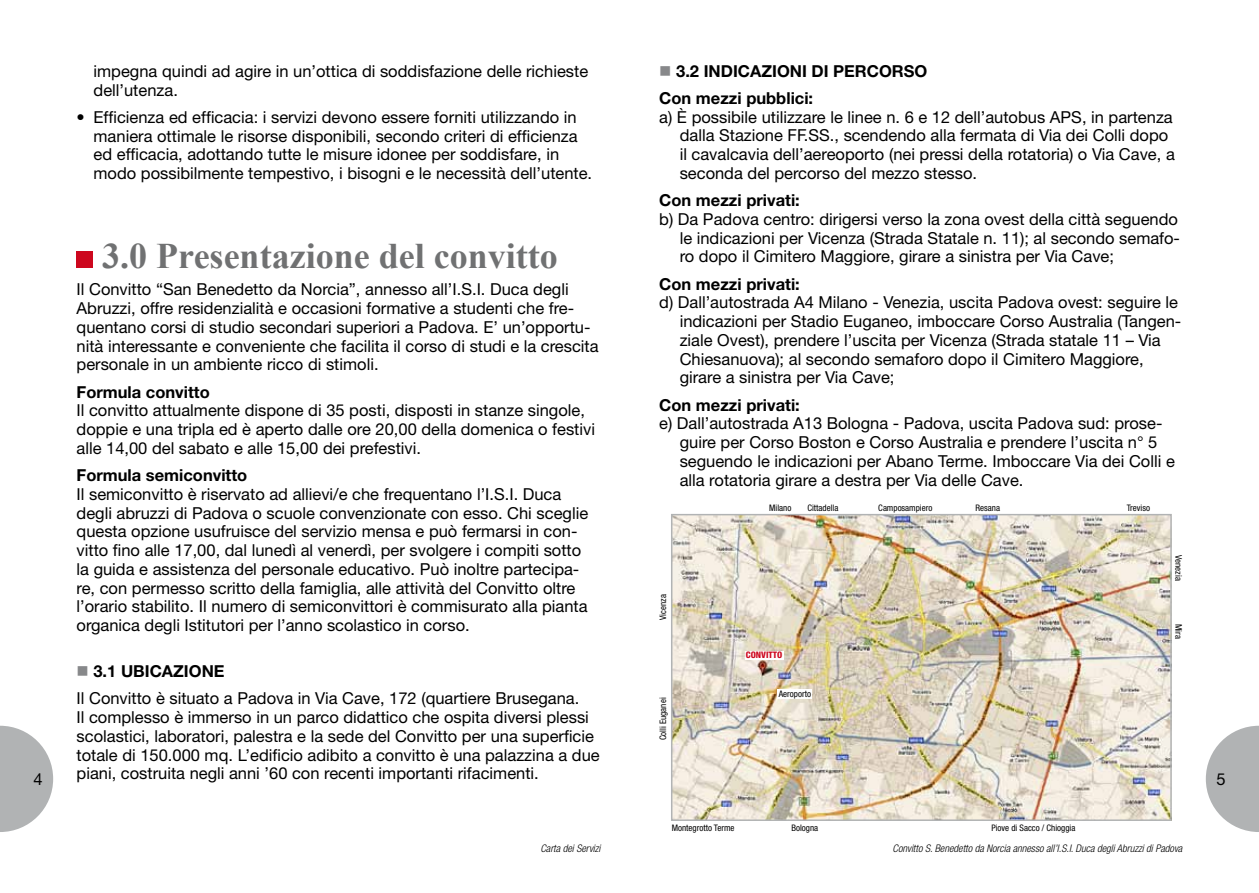
<style>
.page{position:relative;width:1259px;height:893px;background:#fff}
.page>*{position:absolute;margin:0;border:0;box-sizing:border-box;transform-origin:0 0}
.t1{font:700 36px "Times New Roman";color:#707172}
.t2{font:16.5px/18.8px "Helvetica Neue";color:#000}
.t3{font:700 16.5px/27.3px "Helvetica Neue";color:#000}
.t4{font:italic 300 condensed 10.5px "Helvetica Neue";color:#000}
.t5{font:condensed 9px "Helvetica Neue";color:#000}
.t6{font:800 condensed 9px "Helvetica Neue";color:#cd071e}
.s1{color:#87888a}
.s2{font-weight:700}
</style>
<div class="page">
<svg style="left:0;top:726px;width:53px;height:106px"></svg>
<svg style="left:1205px;top:726px;width:54px;height:106px"></svg>
<div style="left:77px;top:251px;width:16px;height:17px;background:#cd071e"></div>
<img style="left:674px;top:517px;width:494px;height:301px">
<div style="left:671px;top:514px;width:500px;height:307px;border:2px solid #b1b3b4"></div>
<div style="left:778px;top:690px;width:34px;height:9px;background:#fff"></div>
<div style="left:745px;top:651px;width:38px;height:8px;background:#fff"></div>
<p class="t2" style="left:33px;top:770px;width:11px">4</p>
<p class="t2" style="left:94px;top:61px;width:496px">impegna quindi ad agire in un’ottica di soddisfazione delle richieste dell’utenza.</p>
<p class="t2" style="left:94px;top:107px;width:500px;text-indent:-17px">• Efficienza ed efficacia: i servizi devono essere forniti utilizzando in maniera ottimale le risorse disponibili, secondo criteri di efficienza ed efficacia, adottando tutte le misure idonee per soddisfare, in modo possibilmente tempestivo, i bisogni e le necessità dell’utente.</p>
<h1 class="t1" style="left:102px;top:231px;width:457px">3.0 Presentazione del convitto</h1>
<p class="t2" style="left:77px;top:280px;width:523px">Il Convitto “San Benedetto da Norcia”, annesso all’I.S.I. Duca degli Abruzzi, offre residenzialità e occasioni formative a studenti che fre&shy;quentano corsi di studio secondari superiori a Padova. E’ un’opportu&shy;nità interessante e conveniente che facilita il corso di studi e la crescita personale in un ambiente ricco di stimoli.</p>
<p class="t3" style="left:77px;top:378px;width:135px">Formula convitto</p>
<p class="t2" style="left:77px;top:401px;width:520px">Il convitto attualmente dispone di 35 posti, disposti in stanze singole, doppie e una tripla ed è aperto dalle ore 20,00 della domenica o festivi alle 14,00 del sabato e alle 15,00 dei prefestivi.</p>
<p class="t3" style="left:77px;top:461px;width:172px">Formula semiconvitto</p>
<p class="t2" style="left:77px;top:484px;width:513px">Il semiconvitto è riservato ad allievi/e che frequentano l’I.S.I. Duca degli abruzzi di Padova o scuole convenzionate con esso. Chi sceglie questa opzione usufruisce del servizio mensa e può fermarsi in con&shy;vitto fino alle 17,00, dal lunedì al venerdì, per svolgere i compiti sotto la guida e assistenza del personale educativo. Può inoltre partecipa&shy;re, con permesso scritto della famiglia, alle attività del Convitto oltre l’orario stabilito. Il numero di semiconvittori è commisurato alla pianta organica degli Istitutori per l’anno scolastico in corso.</p>
<p class="t2" style="left:77px;top:657px;width:504px;line-height:27.3px"><span class="s1">■</span> <span class="s2">3.1 UBICAZIONE<br></span>Il Convitto è situato a Padova in Via Cave, 172 (quartiere Brusegana.</p>
<p class="t2" style="left:77px;top:707px;width:525px">Il complesso è immerso in un parco didattico che ospita diversi plessi scolastici, laboratori, palestra e la sede del Convitto per una superficie totale di 150.000 mq. L’edificio adibito a convitto è una palazzina a due piani, costruita negli anni ’60 con recenti importanti rifacimenti.</p>
<p class="t4" style="left:540px;top:842px;width:62px">Carta dei Servizi</p>
<p class="t3" style="left:659px;top:57px;width:270px"><span class="s1">■</span> 3.2 INDICAZIONI DI PERCORSO<br>Con mezzi pubblici:</p>
<p class="t2" style="left:679px;top:107px;width:497px;text-indent:-20px">a) È possibile utilizzare le linee n. 6 e 12 dell’autobus APS, in partenza dalla Stazione FF.SS., scendendo alla fermata di Via dei Colli dopo il cavalcavia dell’aereoporto (nei pressi della rotatoria) o Via Cave, a seconda del percorso del mezzo stesso.</p>
<p class="t3" style="left:659px;top:186px;width:142px">Con mezzi privati:</p>
<p class="t2" style="left:679px;top:209px;width:502px;text-indent:-20px">b) Da Padova centro: dirigersi verso la zona ovest della città seguendo le indicazioni per Vicenza (Strada Statale n. 11); al secondo semafo&shy;ro dopo il Cimitero Maggiore, girare a sinistra per Via Cave;</p>
<p class="t3" style="left:659px;top:270px;width:142px">Con mezzi privati:</p>
<p class="t2" style="left:679px;top:293px;width:503px;text-indent:-20px">d) Dall’autostrada A4 Milano - Venezia, uscita Padova ovest: seguire le indicazioni per Stadio Euganeo, imboccare Corso Australia (Tangen&shy;ziale Ovest), prendere l’uscita per Vicenza (Strada statale 11 – Via Chiesanuova); al secondo semaforo dopo il Cimitero Maggiore, girare a sinistra per Via Cave;</p>
<p class="t3" style="left:659px;top:391px;width:142px">Con mezzi privati:</p>
<p class="t2" style="left:679px;top:414px;width:497px;text-indent:-20px">e) Dall’autostrada A13 Bologna - Padova, uscita Padova sud: prose&shy;guire per Corso Boston e Corso Australia e prendere l’uscita n° 5 seguendo le indicazioni per Abano Terme. Imboccare Via dei Colli e alla rotatoria girare a destra per Via delle Cave.</p>
<p class="t5" style="left:1126px;top:503px;width:25px">Treviso</p>
<p class="t5" style="left:769px;top:503px;width:24px">Milano</p>
<p class="t5" style="left:807px;top:503px;width:32px">Cittadella</p>
<p class="t5" style="left:878px;top:503px;width:56px">Camposampiero</p>
<p class="t5" style="left:975px;top:503px;width:26px">Resana</p>
<p class="t5" style="left:658px;top:620px;width:27px;rotate:-90deg">Vicenza</p>
<p class="t5" style="left:658px;top:740px;width:44px;rotate:-90deg">Colli Euganei</p>
<p class="t6" style="left:746px;top:649px;width:38px">CONVITTO</p>
<p class="t5" style="left:779px;top:688px;width:34px">Aeroporto</p>
<p class="t5" style="left:672px;top:823px;width:64px">Montegrotto Terme</p>
<p class="t5" style="left:791px;top:823px;width:28px">Bologna</p>
<p class="t5" style="left:1183px;top:555px;width:27px;rotate:90deg">Venezia</p>
<p class="t5" style="left:991px;top:823px;width:85px">Piove di Sacco / Chioggia</p>
<p class="t5" style="left:1183px;top:624px;width:16px;rotate:90deg">Mira</p>
<p class="t4" style="left:892px;top:842px;width:291px">Convitto S. Benedetto da Norcia annesso all’I.S.I. Duca degli Abruzzi di Padova</p>
<p class="t2" style="left:1216px;top:770px;width:11px">5</p>
</div>
